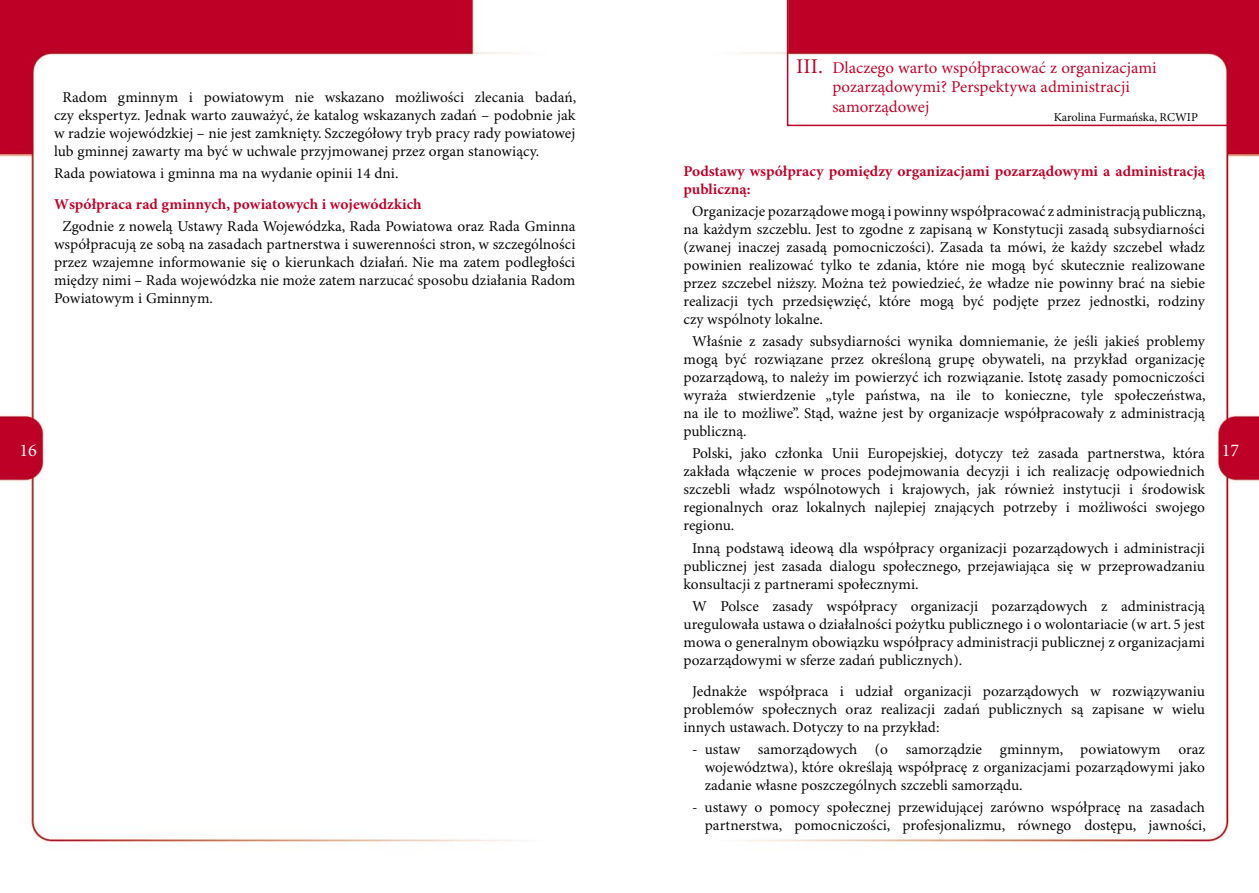
<style>
.page{position:relative;width:1259px;height:893px;background:#fff}
.page>*{position:absolute;margin:0;border:0;box-sizing:border-box;transform-origin:0 0}
.t1{font:18px "Minion Pro";color:#fff}
.NAGŁÓWEK{font:16.5px/19.5px "Minion Pro";color:#be0027}
.TRESC{font:15px/18px "Minion Pro";color:#000;text-align:justify}
.TRESC-2{font:700 15px/18px "Minion Pro";color:#be0027}
.NAGŁÓWEK_LEWY{font:12px "Minion Pro";letter-spacing:-.005em;color:#000}
.s1{font-size:21px}
</style>
<div class="page">
<img style="left:0;top:0;width:1259px;height:844px">
<svg style="left:787px;top:0;width:472px;height:126px"></svg>
<p class="NAGŁÓWEK" style="left:832px;top:58px;width:326px;text-indent:-36px"><span class="s1">III.</span> Dlaczego warto współpracować z organizacjami pozarządowymi? Perspektywa administracji samorządowej</p>
<p class="TRESC" style="left:54px;top:88px;width:524px;text-indent:9px">Radom gminnym i powiatowym nie wskazano możliwości zlecania badań, czy ekspertyz. Jednak warto zauważyć, że katalog wskazanych zadań – podobnie jak w radzie wojewódzkiej – nie jest zamknięty. Szczegółowy tryb pracy rady powiatowej lub gminnej zawarty ma być w uchwale przyjmowanej przez organ stanowiący.</p>
<p class="TRESC" style="left:54px;top:164px;width:346px">Rada powiatowa i gminna ma na wydanie opinii 14 dni.</p>
<p class="TRESC-2" style="left:54px;top:195px;width:369px">Współpraca rad gminnych, powiatowych i wojewódzkich</p>
<p class="TRESC" style="left:54px;top:217px;width:523px;text-indent:9px">Zgodnie z nowelą Ustawy Rada Wojewódzka, Rada Powiatowa oraz Rada Gminna współpracują ze sobą na zasadach partnerstwa i suwerenności stron, w szczególności przez wzajemne informowanie się o kierunkach działań. Nie ma zatem podległości między nimi – Rada wojewódzka nie może zatem narzucać sposobu działania Radom Powiatowym i Gminnym.</p>
<p class="NAGŁÓWEK_LEWY" style="left:1053px;top:110px;width:146px">Karolina Furmańska, RCWIP</p>
<p class="TRESC-2" style="left:683px;top:162px;width:523px">Podstawy współpracy pomiędzy organizacjami pozarządowymi a administracją publiczną:</p>
<p class="TRESC" style="left:683px;top:202px;width:524px;text-indent:9px">Organizacje pozarządowe mogą i powinny współpracować z administracją publiczną, na każdym szczeblu. Jest to zgodne z zapisaną w Konstytucji zasadą subsydiarności (zwanej inaczej zasadą pomocniczości). Zasada ta mówi, że każdy szczebel władz powinien realizować tylko te zdania, które nie mogą być skutecznie realizowane przez szczebel niższy. Można też powiedzieć, że władze nie powinny brać na siebie realizacji tych przedsięwzięć, które mogą być podjęte przez jednostki, rodziny czy wspólnoty lokalne.</p>
<p class="TRESC" style="left:683px;top:333px;width:524px;text-indent:9px">Właśnie z zasady subsydiarności wynika domniemanie, że jeśli jakieś problemy mogą być rozwiązane przez określoną grupę obywateli, na przykład organizację pozarządową, to należy im powierzyć ich rozwiązanie. Istotę zasady pomocniczości wyraża stwierdzenie „tyle państwa, na ile to konieczne, tyle społeczeństwa, na ile to możliwe”. Stąd, ważne jest by organizacje współpracowały z administracją publiczną.</p>
<p class="TRESC" style="left:683px;top:445px;width:523px;text-indent:9px">Polski, jako członka Unii Europejskiej, dotyczy też zasada partnerstwa, która zakłada włączenie w proces podejmowania decyzji i ich realizację odpowiednich szczebli władz wspólnotowych i krajowych, jak również instytucji i środowisk regionalnych oraz lokalnych najlepiej znających potrzeby i możliwości swojego regionu.</p>
<p class="TRESC" style="left:683px;top:539px;width:523px;text-indent:9px">Inną podstawą ideową dla współpracy organizacji pozarządowych i administracji publicznej jest zasada dialogu społecznego, przejawiająca się w przeprowadzaniu konsultacji z partnerami społecznymi.</p>
<p class="TRESC" style="left:683px;top:597px;width:523px;text-indent:9px">W Polsce zasady współpracy organizacji pozarządowych z administracją uregulowała ustawa o działalności pożytku publicznego i o wolontariacie (w art. 5 jest mowa o generalnym obowiązku współpracy administracji publicznej z organizacjami pozarządowymi w sferze zadań publicznych).</p>
<p class="TRESC" style="left:683px;top:682px;width:523px;text-indent:9px">Jednakże współpraca i udział organizacji pozarządowych w rozwiązywaniu problemów społecznych oraz realizacji zadań publicznych są zapisane w wielu innych ustawach. Dotyczy to na przykład:</p>
<p class="TRESC" style="left:705px;top:740px;width:502px;text-indent:-13px">- ustaw samorządowych (o samorządzie gminnym, powiatowym oraz województwa), które określają współpracę z organizacjami pozarządowymi jako zadanie własne poszczególnych szczebli samorządu.</p>
<p class="TRESC" style="left:692px;top:799px;width:515px;text-align:right">- ustawy o pomocy społecznej przewidującej zarówno współpracę na zasadach partnerstwa, pomocniczości, profesjonalizmu, równego dostępu, jawności,</p>
<p class="t1" style="left:19px;top:439px;width:19px">16</p>
<p class="t1" style="left:1221px;top:439px;width:19px">17</p>
</div>
